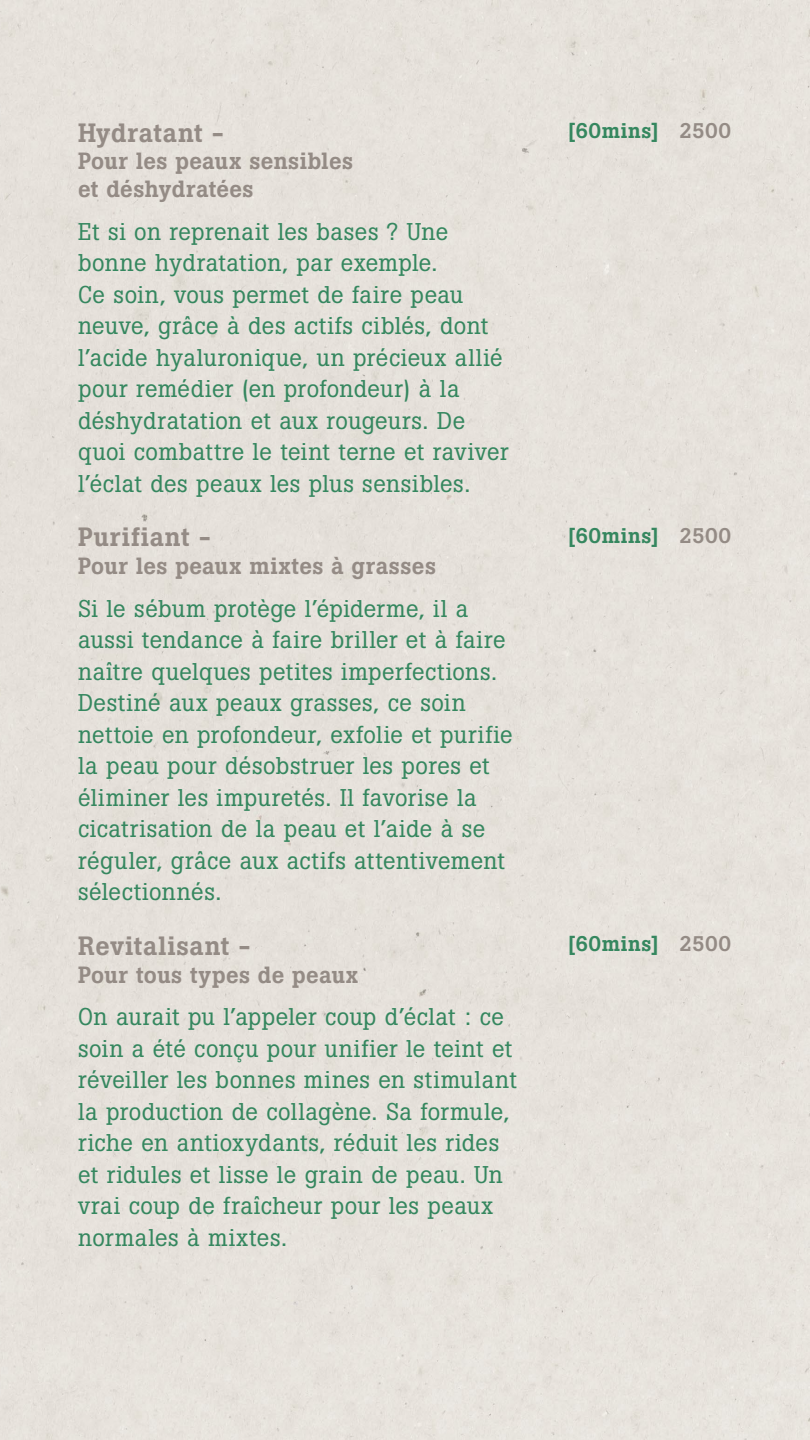
<style>
.page{position:relative;width:810px;height:1440px;background:#e6e1db}
.page>*{position:absolute;margin:0;border:0;box-sizing:border-box;transform-origin:0 0}
.t1{font:500 26.25px "Boton";letter-spacing:.03em;color:#948b85}
.t2{font:24px/31.5px "Boton";letter-spacing:.02em;color:#35875f}
.t3{font:500 23.25px/27.8px "Boton";letter-spacing:.015em;color:#948b85}
.t4{font:500 21px "Boton";letter-spacing:.03em;color:#35875f}
.s1{color:#948b85}
</style>
<div class="page">
<p class="t1" style="left:78px;top:117px;width:147px">Hydratant -</p>
<p class="t3" style="left:78px;top:147px;width:277px">Pour les peaux sensibles et déshydratées</p>
<p class="t2" style="left:78px;top:216px;width:432px">Et si on reprenait les bases ? Une bonne hydratation, par exemple.<br>Ce soin, vous permet de faire peau neuve, grâce à des actifs ciblés, dont l’acide hyaluronique, un précieux allié pour remédier (en profondeur) à la déshydratation et aux rougeurs. De quoi combattre le teint terne et raviver l’éclat des peaux les plus sensibles.</p>
<p class="t1" style="left:78px;top:522px;width:134px">Purifiant -</p>
<p class="t3" style="left:78px;top:552px;width:360px">Pour les peaux mixtes à grasses</p>
<p class="t2" style="left:78px;top:593px;width:436px">Si le sébum protège l’épiderme, il a aussi tendance à faire briller et à faire naître quelques petites imperfections.<br>Destiné aux peaux grasses, ce soin nettoie en profondeur, exfolie et purifie la peau pour désobstruer les pores et éliminer les impuretés. Il favorise la cicatrisation de la peau et l’aide à se réguler, grâce aux actifs attentivement sélectionnés.</p>
<p class="t1" style="left:78px;top:930px;width:174px">Revitalisant -</p>
<p class="t3" style="left:78px;top:961px;width:282px">Pour tous types de peaux</p>
<p class="t2" style="left:78px;top:1001px;width:440px">On aurait pu l’appeler coup d’éclat : ce soin a été conçu pour unifier le teint et réveiller les bonnes mines en stimulant la production de collagène. Sa formule, riche en antioxydants, réduit les rides et ridules et lisse le grain de peau. Un vrai coup de fraîcheur pour les peaux normales à mixtes.</p>
<p class="t4" style="left:568px;top:118px;width:165px">[60mins] <span class="s1">2500</span></p>
<p class="t4" style="left:568px;top:523px;width:165px">[60mins] <span class="s1">2500</span></p>
<p class="t4" style="left:568px;top:931px;width:165px">[60mins] <span class="s1">2500</span></p>
</div>
